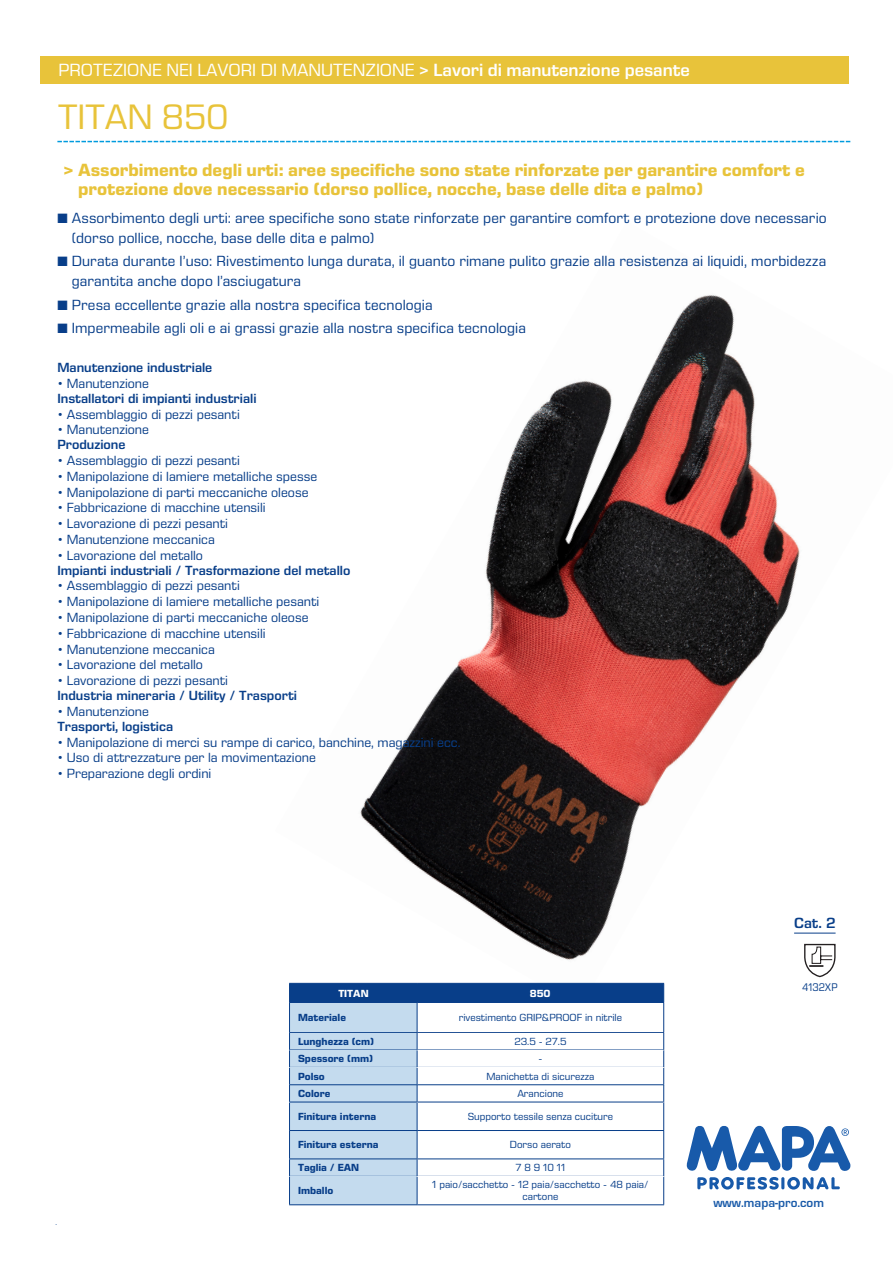
<style>
.page{position:relative;width:893px;height:1263px;background:#fff}
.page>*{position:absolute;margin:0;border:0;box-sizing:border-box;transform-origin:0 0}
.handling_protection{font:36px "Eurostile Next LT Pro";color:#e8c33a}
.handling_protection-2{font:700 18px/19.5px "Eurostile Next LT Pro";color:#e8c33a}
.disposable{font:18px "Eurostile Next LT Pro";color:#fff}
.caractéristiques_puc{font:15px/19.5px "Eurostile Next LT Pro";letter-spacing:.005em;color:#083e89}
.categorie{font:600 15px "Eurostile Next LT Pro";color:#083e89}
.sect_txt{font:13.5px "Eurostile Next LT Pro";color:#083e89}
.sect_txt-2{font:600 13.5px "Eurostile Next LT Pro";color:#083e89}
.t1{font:700 13.05px "Eurostile";color:#1a5ba9}
.performances{font:11.25px "Eurostile Next LT Pro";color:#083e89;scale:.9 1}
.tableau_roman{font:10.5px/12px "Eurostile Next LT Pro";color:#083e89;text-align:center}
.tableau_gras{font:700 10.5px "Eurostile Next LT Pro";color:#083e89}
.tableau_gras-2{font:700 10.5px "Eurostile Next LT Pro";color:#fff}
.t2{font:condensed 7.5px "Helvetica Neue LT Std";color:#083e89;scale:.9 1}
.s1{font-weight:600}
</style>
<div class="page">
<svg style="left:687px;top:1126px;width:163px;height:63px"></svg>
<img style="left:289px;top:295px;width:547px;height:712px">
<div style="left:40px;top:56px;width:808px;height:28px;background:#e8c33a"></div>
<svg style="left:57px;top:141px;width:793px;height:1px"></svg>
<hr style="left:794px;top:933px;width:42px;height:1px;background:#083e89">
<svg style="left:804px;top:944px;width:32px;height:33px"></svg>
<hr style="left:289px;top:1204px;width:128px;height:1px;background:#083e89">
<hr style="left:417px;top:1204px;width:247px;height:1px;background:#083e89">
<svg style="left:289px;top:983px;width:375px;height:221px"></svg>
<hr style="left:417px;top:1084px;width:247px;height:1px;background:#083e89">
<p class="disposable" style="left:58px;top:60px;width:633px">PROTEZIONE NEI LAVORI DI MANUTENZIONE <span class="s1">&gt; Lavori di manutenzione pesante</span></p>
<p class="handling_protection" style="left:58px;top:97px;width:172px">TITAN 850</p>
<p class="handling_protection-2" style="left:78px;top:160px;width:728px;text-indent:-15px">&gt; Assorbimento degli urti: aree specifiche sono state rinforzate per garantire comfort e protezione dove necessario (dorso pollice, nocche, base delle dita e palmo)</p>
<p class="caractéristiques_puc" style="left:72px;top:208px;width:756px;text-indent:-14px">■ Assorbimento degli urti: aree specifiche sono state rinforzate per garantire comfort e protezione dove necessario (dorso pollice, nocche, base delle dita e palmo)</p>
<p class="caractéristiques_puc" style="left:72px;top:252px;width:756px;text-indent:-14px">■ Durata durante l’uso: Rivestimento lunga durata, il guanto rimane pulito grazie alla resistenza ai liquidi, morbidezza garantita anche dopo l’asciugatura</p>
<p class="caractéristiques_puc" style="left:57px;top:295px;width:377px">■ Presa eccellente grazie alla nostra specifica tecnologia</p>
<p class="caractéristiques_puc" style="left:57px;top:319px;width:470px">■ Impermeabile agli oli e ai grassi grazie alla nostra specifica tecnologia</p>
<p class="sect_txt-2" style="left:57px;top:360px;width:156px">Manutenzione industriale</p>
<p class="sect_txt" style="left:57px;top:376px;width:93px">• Manutenzione</p>
<p class="sect_txt-2" style="left:57px;top:391px;width:201px">Installatori di impianti industriali</p>
<p class="sect_txt" style="left:57px;top:407px;width:184px">• Assemblaggio di pezzi pesanti</p>
<p class="sect_txt" style="left:57px;top:422px;width:93px">• Manutenzione</p>
<p class="sect_txt-2" style="left:57px;top:437px;width:70px">Produzione</p>
<p class="sect_txt" style="left:57px;top:453px;width:184px">• Assemblaggio di pezzi pesanti</p>
<p class="sect_txt" style="left:57px;top:469px;width:261px">• Manipolazione di lamiere metalliche spesse</p>
<p class="sect_txt" style="left:57px;top:485px;width:253px">• Manipolazione di parti meccaniche oleose</p>
<p class="sect_txt" style="left:57px;top:500px;width:210px">• Fabbricazione di macchine utensili</p>
<p class="sect_txt" style="left:57px;top:516px;width:172px">• Lavorazione di pezzi pesanti</p>
<p class="sect_txt" style="left:57px;top:532px;width:159px">• Manutenzione meccanica</p>
<p class="sect_txt" style="left:57px;top:548px;width:147px">• Lavorazione del metallo</p>
<p class="sect_txt-2" style="left:57px;top:563px;width:295px">Impianti industriali / Trasformazione del metallo</p>
<p class="sect_txt" style="left:57px;top:578px;width:184px">• Assemblaggio di pezzi pesanti</p>
<p class="sect_txt" style="left:57px;top:594px;width:263px">• Manipolazione di lamiere metalliche pesanti</p>
<p class="sect_txt" style="left:57px;top:610px;width:253px">• Manipolazione di parti meccaniche oleose</p>
<p class="sect_txt" style="left:57px;top:626px;width:210px">• Fabbricazione di macchine utensili</p>
<p class="sect_txt" style="left:57px;top:641px;width:159px">• Manutenzione meccanica</p>
<p class="sect_txt" style="left:57px;top:657px;width:147px">• Lavorazione del metallo</p>
<p class="sect_txt" style="left:57px;top:673px;width:172px">• Lavorazione di pezzi pesanti</p>
<p class="sect_txt-2" style="left:57px;top:688px;width:241px">Industria mineraria / Utility / Trasporti</p>
<p class="sect_txt" style="left:57px;top:704px;width:93px">• Manutenzione</p>
<p class="sect_txt-2" style="left:57px;top:719px;width:117px">Trasporti, logistica</p>
<p class="sect_txt" style="left:57px;top:734px;width:405px">• Manipolazione di merci su rampe di carico, banchine, magazzini ecc.</p>
<p class="sect_txt" style="left:57px;top:750px;width:260px">• Uso di attrezzature per la movimentazione</p>
<p class="sect_txt" style="left:57px;top:766px;width:156px">• Preparazione degli ordini</p>
<p class="t2" style="left:56px;top:1218px;width:3px">.</p>
<p class="tableau_gras-2" style="left:338px;top:987px;width:32px">TITAN</p>
<p class="tableau_gras-2" style="left:530px;top:987px;width:22px">850</p>
<p class="tableau_gras" style="left:298px;top:1012px;width:50px">Materiale</p>
<p class="tableau_roman" style="left:459px;top:1012px;width:165px">rivestimento GRIP&amp;PROOF in nitrile</p>
<p class="tableau_gras" style="left:298px;top:1035px;width:78px">Lunghezza (cm)</p>
<p class="tableau_roman" style="left:514px;top:1035px;width:54px">23.5 - 27.5</p>
<p class="tableau_gras" style="left:298px;top:1053px;width:77px">Spessore (mm)</p>
<p class="tableau_roman" style="left:538px;top:1053px;width:5px">-</p>
<p class="tableau_gras" style="left:298px;top:1070px;width:28px">Polso</p>
<p class="tableau_roman" style="left:486px;top:1070px;width:110px">Manichetta di sicurezza</p>
<p class="tableau_gras" style="left:298px;top:1087px;width:34px">Colore</p>
<p class="tableau_roman" style="left:517px;top:1087px;width:48px">Arancione</p>
<p class="tableau_gras" style="left:298px;top:1110px;width:80px">Finitura interna</p>
<p class="tableau_roman" style="left:468px;top:1110px;width:147px">Supporto tessile senza cuciture</p>
<p class="tableau_gras" style="left:298px;top:1139px;width:82px">Finitura esterna</p>
<p class="tableau_roman" style="left:510px;top:1139px;width:63px">Dorso aerato</p>
<p class="tableau_gras" style="left:298px;top:1162px;width:63px">Taglia / EAN</p>
<p class="tableau_roman" style="left:515px;top:1162px;width:51px">7 8 9 10 11</p>
<p class="tableau_gras" style="left:298px;top:1185px;width:37px">Imballo</p>
<p class="tableau_roman" style="left:432px;top:1179px;width:218px">1 paio/sacchetto - 12 paia/sacchetto - 48 paia/ cartone</p>
<p class="categorie" style="left:794px;top:915px;width:43px">Cat. 2</p>
<p class="performances" style="left:802px;top:981px;width:41px">4132XP</p>
<p class="t1" style="left:713px;top:1196px;width:112px">www.mapa-pro.com</p>
</div>
